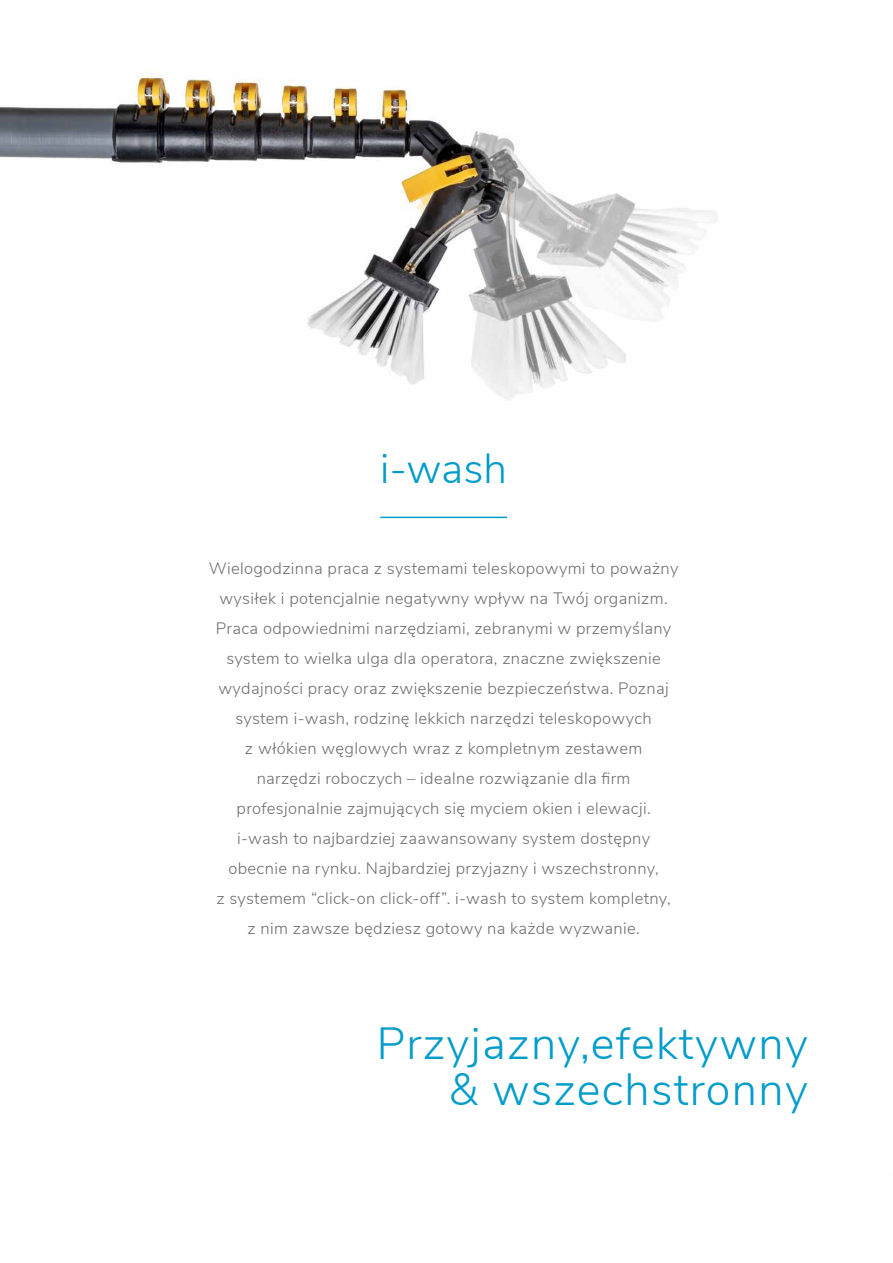
<style>
.page{position:relative;width:893px;height:1263px;background:#fff}
.page>*{position:absolute;margin:0;border:0;box-sizing:border-box;transform-origin:0 0}
.t1{font:300 45px/46.5px "Nunito Sans";letter-spacing:.03em;color:#009cca;text-align:right}
.t2{font:300 42px "Nunito Sans";color:#009cca}
.t3{font:300 16.5px/30px "Nunito Sans";letter-spacing:.02em;color:#706f6f;text-align:center}
</style>
<div class="page">
<hr style="left:380px;top:517px;width:127px;height:1px;background:#009cca">
<img style="left:0;top:76px;width:717px;height:324px">
<h2 class="t2" style="left:380px;top:437px;width:128px">i-wash</h2>
<p class="t3" style="left:209px;top:552px;width:471px">Wielogodzinna praca z systemami teleskopowymi to poważny wysiłek i potencjalnie negatywny wpływ na Twój organizm.<br>Praca odpowiednimi narzędziami, zebranymi w przemyślany system to wielka ulga dla operatora, znaczne zwiększenie wydajności pracy oraz zwiększenie bezpieczeństwa. Poznaj system i-wash, rodzinę lekkich narzędzi teleskopowych<br>z włókien węglowych wraz z kompletnym zestawem<br>narzędzi roboczych – idealne rozwiązanie dla firm profesjonalnie zajmujących się myciem okien i elewacji.<br>i-wash to najbardziej zaawansowany system dostępny obecnie na rynku. Najbardziej przyjazny i wszechstronny,<br>z systemem “click-on click-off”. i-wash to system kompletny,<br>z nim zawsze będziesz gotowy na każde wyzwanie.</p>
<h1 class="t1" style="left:377px;top:1017px;width:433px">Przyjazny,efektywny &amp; wszechstronny</h1>
</div>
